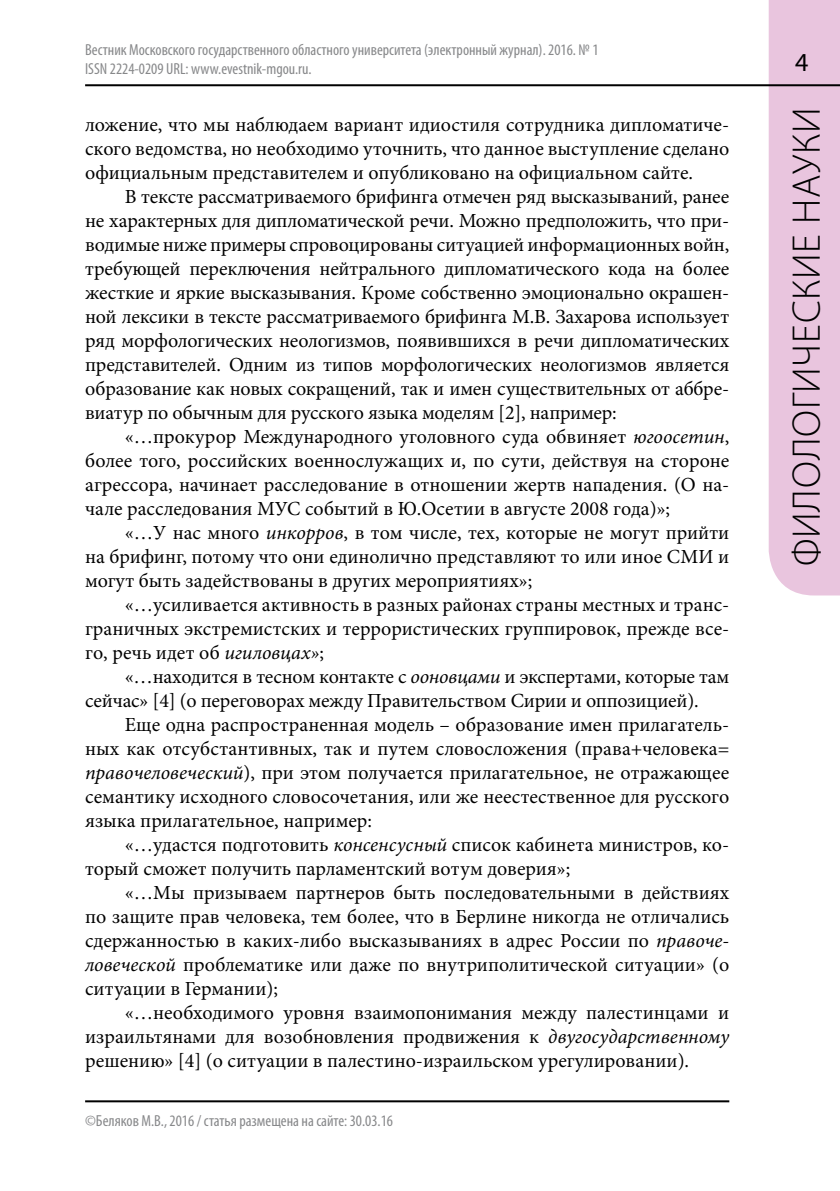
<style>
.page{position:relative;width:840px;height:1191px;background:#fff}
.page>*{position:absolute;margin:0;border:0;box-sizing:border-box;transform-origin:0 0}
.t1{font:300 40px "Myriad Pro";letter-spacing:.02em;color:#000}
.t2{font:26px "Myriad Pro";color:#000}
.t3{font:20px/24px "Minion Pro";color:#000;text-align:justify}
.t4{font:condensed 16px/19.2px "Myriad Pro";color:#87888a}
.s1{font-style:italic}
</style>
<div class="page">
<div style="left:768px;top:0;width:71px;height:595px;background:#e9c5de"></div>
<hr style="left:85px;top:84px;width:754px;height:2px;background:#000">
<hr style="left:85px;top:1100px;width:644px;height:2px;background:#000">
<p class="t4" style="left:85px;top:39px;width:514px">Вестник Московского государственного областного университета (электронный журнал). 2016. № 1<br>ISSN 2224-0209 URL: www.evestnik-mgou.ru.</p>
<p class="t3" style="left:85px;top:112px;width:645px">ложение, что мы наблюдаем вариант идиостиля сотрудника дипломатиче&shy;ского ведомства, но необходимо уточнить, что данное выступление сделано официальным представителем и опубликовано на официальном сайте.</p>
<p class="t3" style="left:85px;top:184px;width:645px;text-indent:40px">В тексте рассматриваемого брифинга отмечен ряд высказываний, ранее не характерных для дипломатической речи. Можно предположить, что при&shy;водимые ниже примеры спровоцированы ситуацией информационных войн, требующей переключения нейтрального дипломатического кода на более жесткие и яркие высказывания. Кроме собственно эмоционально окрашен&shy;ной лексики в тексте рассматриваемого брифинга М.В. Захарова использует ряд морфологических неологизмов, появившихся в речи дипломатических представителей. Одним из типов морфологических неологизмов является образование как новых сокращений, так и имен существительных от аббре&shy;виатур по обычным для русского языка моделям [2], например:</p>
<p class="t3" style="left:85px;top:424px;width:645px;text-indent:40px">«…прокурор Международного уголовного суда обвиняет <span class="s1">югоосетин</span>, более того, российских военнослужащих и, по сути, действуя на стороне агрессора, начинает расследование в отношении жертв нападения. (О на&shy;чале расследования МУС событий в Ю.Осетии в августе 2008 года)»;</p>
<p class="t3" style="left:85px;top:520px;width:645px;text-indent:40px">«…У нас много <span class="s1">инкорров</span>, в том числе, тех, которые не могут прийти на брифинг, потому что они единолично представляют то или иное СМИ и могут быть задействованы в других мероприятиях»;</p>
<p class="t3" style="left:85px;top:592px;width:645px;text-indent:40px">«…усиливается активность в разных районах страны местных и транс&shy;граничных экстремистских и террористических группировок, прежде все&shy;го, речь идет об <span class="s1">игиловцах»</span>;</p>
<p class="t3" style="left:85px;top:664px;width:645px;text-indent:40px">«…находится в тесном контакте с <span class="s1">ооновцами</span> и экспертами, которые там сейчас» [4] (о переговорах между Правительством Сирии и оппозицией).</p>
<p class="t3" style="left:85px;top:712px;width:645px;text-indent:40px">Еще одна распространенная модель – образование имен прилагатель&shy;ных как отсубстантивных, так и путем словосложения (права+человека= <span class="s1">правочеловеческий</span>), при этом получается прилагательное, не отражающее семантику исходного словосочетания, или же неестественное для русского языка прилагательное, например:</p>
<p class="t3" style="left:85px;top:832px;width:645px;text-indent:40px">«…удастся подготовить <span class="s1">консенсусный</span> список кабинета министров, ко&shy;торый сможет получить парламентский вотум доверия»;</p>
<p class="t3" style="left:85px;top:880px;width:645px;text-indent:40px">«…Мы призываем партнеров быть последовательными в действиях по защите прав человека, тем более, что в Берлине никогда не отличались сдержанностью в каких-либо высказываниях в адрес России по <span class="s1">правоче&shy;ловеческой</span> проблематике или даже по внутриполитической ситуации» (о ситуации в Германии);</p>
<p class="t3" style="left:85px;top:1000px;width:645px;text-indent:40px">«…необходимого уровня взаимопонимания между палестинцами и израильтянами для возобновления продвижения к <span class="s1">двугосударственному </span>решению» [4] (о ситуации в палестино-израильском урегулировании).</p>
<p class="t4" style="left:85px;top:1111px;width:309px">©Беляков М.В., 2016 / статья размещена на сайте: 30.03.16</p>
<h2 class="t2" style="left:794px;top:47px;width:15px">4</h2>
<h1 class="t1" style="left:782px;top:566px;width:461px;rotate:-90deg">филологические науки</h1>
</div>
